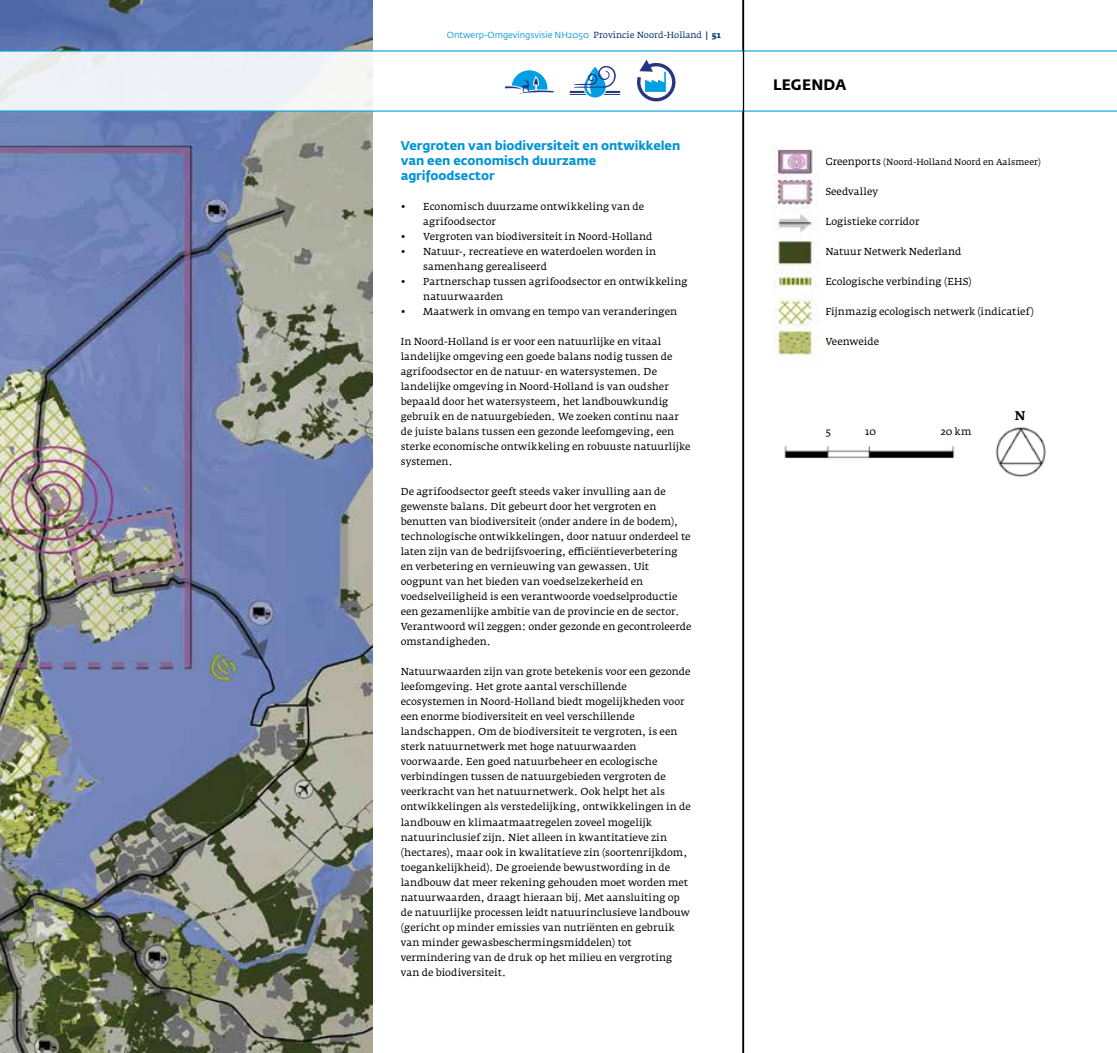
<style>
.page{position:relative;width:1117px;height:1053px;background:#fff}
.page>*{position:absolute;margin:0;border:0;box-sizing:border-box;transform-origin:0 0}
.t1{font:700 15px "Fedra Sans Std";letter-spacing:.005em;color:#000}
.t2{font:700 12.5px/15px "Fedra Sans Std";color:#0093d6}
.t3{font:700 12.5px "Fedra Serif A Std";color:#000}
.t4{font:10px/15px "Fedra Serif A Std";color:#000}
.t5{font:8.75px "Fedra Sans Std";color:#0093d6}
.t6{font:8.75px "Fedra Serif A Std";letter-spacing:.005em;color:#000}
.s1{font-family:"Fedra Serif A Std";color:#03326c}
.s2{font-family:"Fedra Serif A Std";font-weight:700;color:#03326c}
.s3{font-size:10px}
</style>
<div class="page">
<img style="left:0;top:0;width:372px;height:1052px">
<svg style="left:0;top:50px;width:1116px;height:62px"></svg>
<svg style="left:504px;top:69px;width:50px;height:28px"></svg>
<svg style="left:634px;top:60px;width:46px;height:47px"></svg>
<hr style="left:569px;top:91px;width:51px;height:2px;background:#263780">
<hr style="left:569px;top:94px;width:51px;height:1px;background:#263780">
<svg style="left:574px;top:65px;width:41px;height:34px"></svg>
<img style="left:773px;top:146px;width:47px;height:210px">
<hr style="left:742px;top:0;width:2px;height:1052px;background:#000">
<img style="left:784px;top:445px;width:171px;height:14px">
<img style="left:995px;top:427px;width:51px;height:51px">
<p class="t5" style="left:447px;top:30px;width:276px">Ontwerp-Omgevingsvisie NH2050 <span class="s1">Provincie Noord-Holland</span> <span class="s2">| 51</span></p>
<p class="t2" style="left:400px;top:138px;width:281px">Vergroten van biodiversiteit en ontwikkelen van een economisch duurzame agrifoodsector</p>
<p class="t4" style="left:423px;top:199px;width:222px;text-indent:-22px">• Economisch duurzame ontwikkeling van de agrifoodsector</p>
<p class="t4" style="left:400px;top:229px;width:253px">• Vergroten van biodiversiteit in Noord-Holland</p>
<p class="t4" style="left:423px;top:244px;width:234px;text-indent:-22px">• Natuur-, recreatieve en waterdoelen worden in samenhang gerealiseerd</p>
<p class="t4" style="left:423px;top:274px;width:266px;text-indent:-22px">• Partnerschap tussen agrifoodsector en ontwikkeling natuurwaarden</p>
<p class="t4" style="left:400px;top:304px;width:278px">• Maatwerk in omvang en tempo van veranderingen</p>
<p class="t4" style="left:400px;top:334px;width:291px">In Noord-Holland is er voor een natuurlijke en vitaal landelijke omgeving een goede balans nodig tussen de agrifoodsector en de natuur- en watersystemen. De landelijke omgeving in Noord-Holland is van oudsher bepaald door het watersysteem, het landbouwkundig gebruik en de natuurgebieden. We zoeken continu naar de juiste balans tussen een gezonde leefomgeving, een sterke economische ontwikkeling en robuuste natuurlijke systemen.</p>
<p class="t4" style="left:400px;top:484px;width:292px">De agrifoodsector geeft steeds vaker invulling aan de gewenste balans. Dit gebeurt door het vergroten en benutten van biodiversiteit (onder andere in de bodem), technologische ontwikkelingen, door natuur onderdeel te laten zijn van de bedrijfsvoering, efficiëntieverbetering en verbetering en vernieuwing van gewassen. Uit oogpunt van het bieden van voedselzekerheid en voedselveiligheid is een verantwoorde voedselproductie een gezamenlijke ambitie van de provincie en de sector.<br>Verantwoord wil zeggen: onder gezonde en gecontroleerde omstandigheden.</p>
<p class="t4" style="left:400px;top:664px;width:292px">Natuurwaarden zijn van grote betekenis voor een gezonde leefomgeving. Het grote aantal verschillende ecosystemen in Noord-Holland biedt mogelijkheden voor een enorme biodiversiteit en veel verschillende landschappen. Om de biodiversiteit te vergroten, is een sterk natuurnetwerk met hoge natuurwaarden voorwaarde. Een goed natuurbeheer en ecologische verbindingen tussen de natuurgebieden vergroten de veerkracht van het natuurnetwerk. Ook helpt het als ontwikkelingen als verstedelijking, ontwikkelingen in de landbouw en klimaatmaatregelen zoveel mogelijk natuurinclusief zijn. Niet alleen in kwantitatieve zin (hectares), maar ook in kwalitatieve zin (soortenrijkdom, toegankelijkheid). De groeiende bewustwording in de landbouw dat meer rekening gehouden moet worden met natuurwaarden, draagt hieraan bij. Met aansluiting op de natuurlijke processen leidt natuurinclusieve landbouw (gericht op minder emissies van nutriënten en gebruik van minder gewasbeschermingsmiddelen) tot vermindering van de druk op het milieu en vergroting van de biodiversiteit.</p>
<h1 class="t1" style="left:773px;top:75px;width:75px">LEGENDA</h1>
<p class="t6" style="left:825px;top:157px;width:217px"><span class="s3">Greenports</span> (Noord-Holland Noord en Aalsmeer)</p>
<p class="t4" style="left:825px;top:184px;width:54px">Seedvalley</p>
<p class="t4" style="left:825px;top:214px;width:96px">Logistieke corridor</p>
<p class="t4" style="left:825px;top:244px;width:138px">Natuur Netwerk Nederland</p>
<p class="t4" style="left:825px;top:274px;width:148px">Ecologische verbinding (EHS)</p>
<p class="t4" style="left:825px;top:304px;width:210px">Fijnmazig ecologisch netwerk (indicatief)</p>
<p class="t4" style="left:825px;top:334px;width:55px">Veenweide</p>
<p class="t4" style="left:825px;top:424px;width:7px">5</p>
<p class="t4" style="left:864px;top:424px;width:12px">10</p>
<p class="t4" style="left:940px;top:424px;width:32px">20 km</p>
<p class="t3" style="left:1014px;top:408px;width:12px">N</p>
</div>
